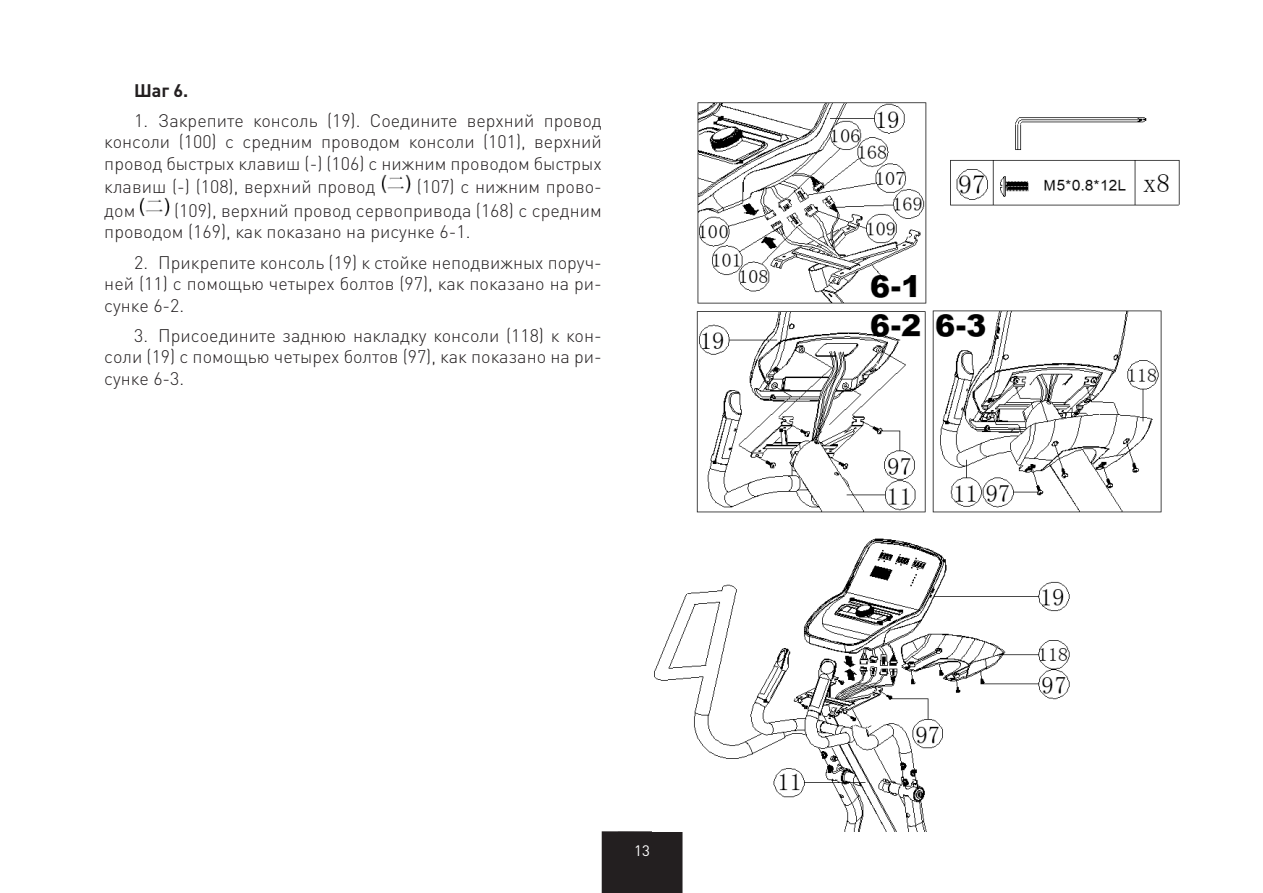
<style>
.page{position:relative;width:1263px;height:893px;background:#fff}
.page>*{position:absolute;margin:0;border:0;box-sizing:border-box;transform-origin:0 0}
.Заголовок_над_тексто{font:300 18px/21.6px "DIN Pro";color:#231f20;text-align:justify}
.Заголовок_над_тексто-2{font:700 18px "DIN Pro";color:#231f20}
.t1{font:15px "DIN Pro";color:#fff}
</style>
<div class="page">
<div style="left:602px;top:831px;width:80px;height:62px;background:#231f20"></div>
<img style="left:381px;top:174px;width:30px;height:19px">
<img style="left:140px;top:197px;width:30px;height:19px">
<img style="left:654px;top:102px;width:526px;height:729px">
<p class="Заголовок_над_тексто-2" style="left:134px;top:78px;width:56px">Шаг 6.</p>
<p class="Заголовок_над_тексто" style="left:104px;top:109px;width:499px;text-indent:30px">1. Закрепите консоль (19). Соедините верхний провод консоли (100) с средним проводом консоли (101), верхний провод быстрых клавиш (-) (106) с нижним проводом быстрых</p>
<p class="Заголовок_над_тексто" style="left:104px;top:175px;width:273px">клавиш (-) (108), верхний провод</p>
<p class="Заголовок_над_тексто" style="left:417px;top:175px;width:187px">(107) с нижним прово-</p>
<p class="Заголовок_над_тексто" style="left:104px;top:199px;width:33px">дом</p>
<p class="Заголовок_над_тексто" style="left:104px;top:199px;width:499px;text-indent:70px">(109), верхний провод сервопривода (168) с средним проводом (169), как показано на рисунке 6-1.</p>
<p class="Заголовок_над_тексто" style="left:104px;top:250px;width:499px;text-indent:30px">2. Прикрепите консоль (19) к стойке неподвижных поруч&shy;ней (11) с помощью четырех болтов (97), как показано на ри&shy;сунке 6-2.</p>
<p class="Заголовок_над_тексто" style="left:104px;top:324px;width:499px;text-indent:30px">3. Присоедините заднюю накладку консоли (118) к кон&shy;соли (19) с помощью четырех болтов (97), как показано на ри&shy;сунке 6-3.</p>
<p class="t1" style="left:634px;top:840px;width:17px">13</p>
</div>
